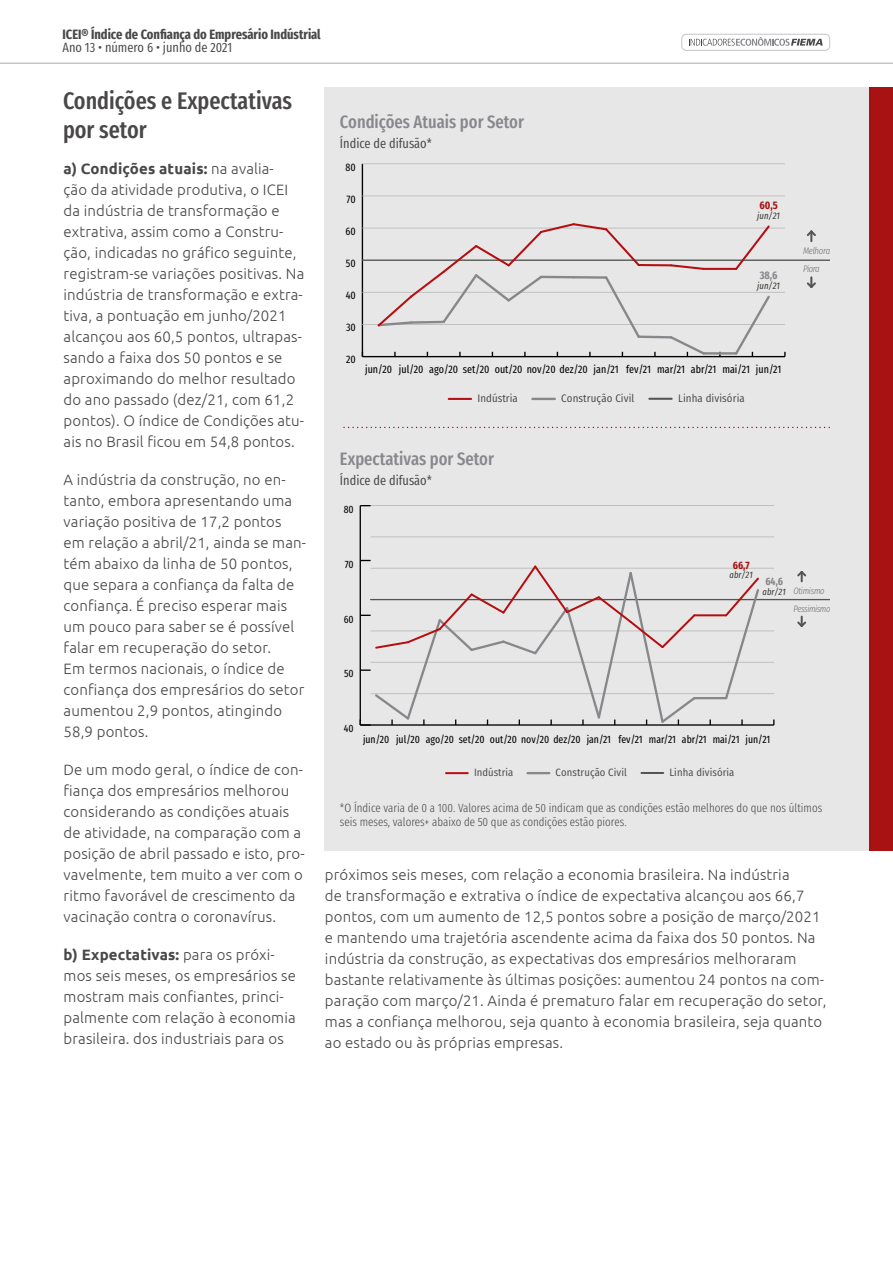
<style>
.page{position:relative;width:893px;height:1263px;background:#fff}
.page>*{position:absolute;margin:0;border:0;box-sizing:border-box;transform-origin:0 0}
.t1{font:500 24px/28.8px "Fira Sans Compressed";color:#494748}
.t2{font:500 18px "Fira Sans Compressed";color:#89878c}
.t3{font:300 15px/21px "Ubuntu";letter-spacing:.01em;color:#494748}
.t4{font:13.5px "Fira Sans Compressed";color:#494748}
.t5{font:700 13.5px "Fira Sans Compressed";color:#494748}
.t6{font:300 12px/14.4px "Fira Sans Compressed";color:#494748}
.t7{font:10.95px "Fira Sans Compressed";color:#000}
.t8{font:10.95px "Fira Sans Condensed";letter-spacing:.01em;color:#474446}
.t9{font:700 10.95px "Fira Sans Compressed";color:#aa1212}
.t10{font:700 10.95px "Fira Sans Compressed";color:#88878b}
.t11{font:10.65px "Fira Sans Compressed";color:#000}
.t12{font:10.65px "Fira Sans Condensed";letter-spacing:.01em;color:#474446}
.t13{font:700 10.65px "Fira Sans Compressed";color:#aa1212}
.t14{font:700 10.65px "Fira Sans Compressed";color:#88878b}
.t15{font:italic 9.6px "Fira Sans Compressed";color:#3e403b}
.t16{font:italic 300 9.6px/18.3px "Fira Sans Compressed";letter-spacing:-.03em;color:#717176}
.t17{font:italic 300 9.3px/17.9px "Fira Sans Compressed";letter-spacing:-.045em;color:#717176}
.t18{font:italic 9.3px "Fira Sans Compressed";color:#3e403b}
.s1{font-weight:700}
.s2{font-weight:400;color:#3e403b}
</style>
<div class="page">
<div style="left:681px;top:34px;width:149px;height:17px;border:1px solid #c3c5ca;border-radius:4px"></div>
<svg style="left:689px;top:37px;width:134px;height:9px"></svg>
<hr style="left:0;top:62px;width:893px;height:2px;background:#c3c5ca">
<div style="left:325px;top:87px;width:568px;height:764px;background:#e7e7e7"></div>
<div style="left:870px;top:87px;width:23px;height:764px;background:#a91212"></div>
<hr style="left:449px;top:398px;width:22px;height:2px;background:#b50d10">
<hr style="left:532px;top:398px;width:23px;height:2px;background:#88878b">
<hr style="left:649px;top:398px;width:23px;height:2px;background:#525552">
<svg style="left:807px;top:230px;width:9px;height:12px"></svg>
<svg style="left:807px;top:276px;width:9px;height:12px"></svg>
<hr style="left:362px;top:356px;width:423px;height:1px;background:#000">
<hr style="left:362px;top:164px;width:1px;height:193px;background:#000">
<hr style="left:362px;top:324px;width:423px;height:1px;background:#c0c0c0">
<hr style="left:362px;top:292px;width:423px;height:1px;background:#c0c0c0">
<hr style="left:362px;top:259px;width:468px;height:2px;background:#525552">
<hr style="left:362px;top:228px;width:423px;height:1px;background:#c0c0c0">
<hr style="left:362px;top:196px;width:423px;height:1px;background:#c0c0c0">
<hr style="left:362px;top:163px;width:423px;height:1px;background:#c0c0c0">
<hr style="left:704px;top:352px;width:32px;height:3px;background:#88878b">
<svg style="left:733px;top:295px;width:39px;height:61px"></svg>
<svg style="left:376px;top:223px;width:331px;height:133px"></svg>
<hr style="left:704px;top:268px;width:32px;height:2px;background:#b50d10">
<svg style="left:733px;top:225px;width:38px;height:45px"></svg>
<hr style="left:446px;top:772px;width:22px;height:2px;background:#b50d10">
<hr style="left:527px;top:772px;width:22px;height:2px;background:#88878b">
<hr style="left:641px;top:772px;width:22px;height:2px;background:#525552">
<hr style="left:371px;top:505px;width:403px;height:1px;background:#c0c0c0">
<hr style="left:371px;top:536px;width:403px;height:1px;background:#c0c0c0">
<hr style="left:371px;top:568px;width:403px;height:1px;background:#c0c0c0">
<hr style="left:371px;top:631px;width:403px;height:1px;background:#c0c0c0">
<hr style="left:371px;top:662px;width:403px;height:1px;background:#c0c0c0">
<hr style="left:371px;top:693px;width:403px;height:1px;background:#c0c0c0">
<hr style="left:371px;top:599px;width:459px;height:1px;background:#525552">
<svg style="left:797px;top:571px;width:9px;height:11px"></svg>
<svg style="left:797px;top:616px;width:9px;height:11px"></svg>
<hr style="left:360px;top:724px;width:414px;height:2px;background:#000">
<svg style="left:741px;top:719px;width:2px;height:6px"></svg>
<hr style="left:360px;top:506px;width:1px;height:219px;background:#000">
<hr style="left:694px;top:697px;width:32px;height:2px;background:#88878b">
<svg style="left:360px;top:560px;width:338px;height:166px"></svg>
<hr style="left:694px;top:614px;width:32px;height:2px;background:#b50d10">
<svg style="left:723px;top:577px;width:38px;height:123px"></svg>
<svg style="left:344px;top:427px;width:486px;height:1px"></svg>
<p class="t5" style="left:62px;top:23px;width:260px">ICEI® Índice de Confiança do Empresário Indústrial</p>
<p class="t4" style="left:62px;top:37px;width:171px">Ano 13 • número 6 • junho de 2021</p>
<h1 class="t1" style="left:63px;top:85px;width:231px">Condições e Expectativas por setor</h1>
<p class="t3" style="left:64px;top:157px;width:242px"><span class="s1">a) Condições atuais:</span> na avalia-<br>ção da atividade produtiva, o ICEI da indústria de transformação e extrativa, assim como a Constru&shy;ção, indicadas no gráfico seguinte, registram-se variações positivas. Na indústria de transformação e extra&shy;tiva, a pontuação em junho/2021 alcançou aos 60,5 pontos, ultrapas&shy;sando a faixa dos 50 pontos e se aproximando do melhor resultado do ano passado (dez/21, com 61,2 pontos). O índice de Condições atu&shy;ais no Brasil ficou em 54,8 pontos.</p>
<p class="t3" style="left:64px;top:468px;width:244px">A indústria da construção, no en&shy;tanto, embora apresentando uma variação positiva de 17,2 pontos em relação a abril/21, ainda se man&shy;tém abaixo da linha de 50 pontos, que separa a confiança da falta de confiança. É preciso esperar mais um pouco para saber se é possível falar em recuperação do setor.<br>Em termos nacionais, o índice de confiança dos empresários do setor aumentou 2,9 pontos, atingindo<br>58,9 pontos.</p>
<p class="t3" style="left:64px;top:758px;width:243px">De um modo geral, o índice de con&shy;fiança dos empresários melhorou considerando as condições atuais de atividade, na comparação com a posição de abril passado e isto, pro&shy;vavelmente, tem muito a ver com o ritmo favorável de crescimento da vacinação contra o coronavírus.</p>
<p class="t3" style="left:64px;top:943px;width:234px"><span class="s1">b) Expectativas:</span> para os próxi&shy;mos seis meses, os empresários se mostram mais confiantes, princi&shy;palmente com relação à economia brasileira. dos industriais para os</p>
<p class="t2" style="left:340px;top:108px;width:186px">Condições Atuais por Setor</p>
<p class="t4" style="left:340px;top:133px;width:93px">Índice de difusão*</p>
<p class="t7" style="left:345px;top:158px;width:12px">80</p>
<p class="t7" style="left:347px;top:191px;width:11px">70</p>
<p class="t9" style="left:759px;top:196px;width:20px">60,5</p>
<p class="t15" style="left:757px;top:208px;width:24px">jun/21</p>
<p class="t7" style="left:345px;top:223px;width:12px">60</p>
<p class="t16" style="left:803px;top:241px;width:29px">Melhora<br>Piora</p>
<p class="t7" style="left:346px;top:255px;width:11px">50</p>
<p class="t10" style="left:760px;top:266px;width:19px">38,6</p>
<p class="t15" style="left:757px;top:278px;width:24px">jun/21</p>
<p class="t7" style="left:346px;top:287px;width:12px">40</p>
<p class="t7" style="left:346px;top:319px;width:11px">30</p>
<p class="t7" style="left:346px;top:351px;width:11px">20</p>
<p class="t7" style="left:365px;top:361px;width:418px">jun/20 jul/20 ago/20 set/20 out/20 nov/20 dez/20 jan/21 fev/21 mar/21 abr/21 mai/21 jun/21</p>
<p class="t8" style="left:477px;top:390px;width:42px">Indústria</p>
<p class="t8" style="left:561px;top:390px;width:75px">Construção Civil</p>
<p class="t8" style="left:678px;top:390px;width:68px">Linha divisória</p>
<p class="t2" style="left:340px;top:445px;width:155px">Expectativas por Setor</p>
<p class="t4" style="left:340px;top:470px;width:93px">Índice de difusão*</p>
<p class="t11" style="left:344px;top:501px;width:12px">80</p>
<p class="t11" style="left:345px;top:556px;width:10px">70</p>
<p class="t13" style="left:733px;top:556px;width:18px">66,7</p>
<p class="t18" style="left:730px;top:568px;width:25px">abr/21</p>
<p class="t14" style="left:765px;top:573px;width:19px">64,6</p>
<p class="t17" style="left:793px;top:581px;width:38px;text-indent:-31px"><span class="s2">abr/21</span> Otimismo<br>Pessimismo</p>
<p class="t11" style="left:344px;top:611px;width:12px">60</p>
<p class="t11" style="left:344px;top:666px;width:11px">50</p>
<p class="t11" style="left:344px;top:720px;width:11px">40</p>
<p class="t11" style="left:363px;top:731px;width:409px">jun/20 jul/20 ago/20 set/20 out/20 nov/20 dez/20 jan/21 fev/21 mar/21 abr/21 mai/21 jun/21</p>
<p class="t12" style="left:474px;top:764px;width:41px">Indústria</p>
<p class="t12" style="left:556px;top:764px;width:73px">Construção Civil</p>
<p class="t12" style="left:669px;top:764px;width:66px">Linha divisória</p>
<p class="t6" style="left:340px;top:800px;width:484px">*O Índice varia de 0 a 100. Valores acima de 50 indicam que as condições estão melhores do que nos últimos seis meses, valores+ abaixo de 50 que as condições estão piores.</p>
<p class="t3" style="left:325px;top:863px;width:503px">próximos seis meses, com relação a economia brasileira. Na indústria<br>de transformação e extrativa o índice de expectativa alcançou aos 66,7 pontos, com um aumento de 12,5 pontos sobre a posição de março/2021 e mantendo uma trajetória ascendente acima da faixa dos 50 pontos. Na indústria da construção, as expectativas dos empresários melhoraram bastante relativamente às últimas posições: aumentou 24 pontos na com&shy;paração com março/21. Ainda é prematuro falar em recuperação do setor, mas a confiança melhorou, seja quanto à economia brasileira, seja quanto ao estado ou às próprias empresas.</p>
</div>
